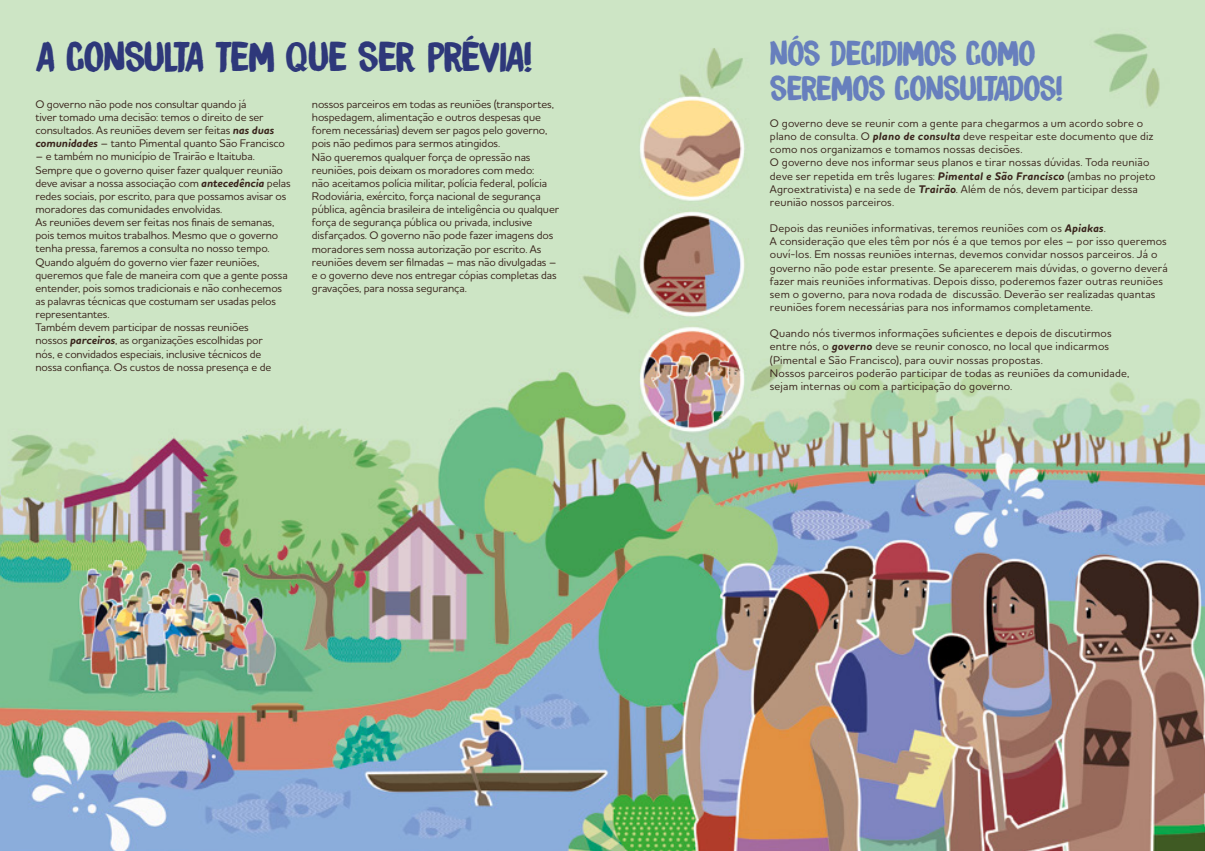
<style>
.page{position:relative;width:1205px;height:851px;background:#fff}
.page>*{position:absolute;margin:0;border:0;box-sizing:border-box;transform-origin:0 0}
.t1{font:37.5px "DK Brush Crush";letter-spacing:-.02em;color:#2e387a}
.t2{font:31.25px/35px "DK Brush Crush";letter-spacing:-.02em;color:#677fbd}
.t3{font:500 11.25px/13.1px "Houschka Rounded Alt";letter-spacing:-.005em;color:#39241c}
.t4{font:500 11.25px/13.1px "Houschka Rounded Alt";letter-spacing:.015em;color:#39241c}
.s1{font-weight:700;font-style:italic}
</style>
<div class="page">
<img style="left:0;top:0;width:1205px;height:850px">
<h1 class="t1" style="left:35px;top:30px;width:499px">A CONSULTA TEM QUE SER PRÉVIA!</h1>
<p class="t3" style="left:35px;top:97px;width:251px">O governo não pode nos consultar quando já<br>tiver tomado uma decisão: temos o direito de ser consultados. As reuniões devem ser feitas <span class="s1">nas duas comunidades</span> – tanto Pimental quanto São Francisco</p>
<p class="t3" style="left:35px;top:150px;width:257px">– e também no município de Trairão e Itaituba.<br>Sempre que o governo quiser fazer qualquer reunião deve avisar a nossa associação com <span class="s1">antecedência</span> pelas redes sociais, por escrito, para que possamos avisar os moradores das comunidades envolvidas.<br>As reuniões devem ser feitas nos finais de semanas, pois temos muitos trabalhos. Mesmo que o governo tenha pressa, faremos a consulta no nosso tempo.<br>Quando alguém do governo vier fazer reuniões, queremos que fale de maneira com que a gente possa entender, pois somos tradicionais e não conhecemos as palavras técnicas que costumam ser usadas pelos representantes.<br>Também devem participar de nossas reuniões<br>nossos <span class="s1">parceiros</span>, as organizações escolhidas por<br>nós, e convidados especiais, inclusive técnicos de nossa confiança. Os custos de nossa presença e de</p>
<p class="t3" style="left:312px;top:97px;width:249px">nossos parceiros em todas as reuniões (transportes, hospedagem, alimentação e outros despesas que forem necessárias) devem ser pagos pelo governo, pois não pedimos para sermos atingidos.<br>Não queremos qualquer força de opressão nas reuniões, pois deixam os moradores com medo:<br>não aceitamos polícia militar, polícia federal, polícia Rodoviária, exército, força nacional de segurança pública, agência brasileira de inteligência ou qualquer força de segurança pública ou privada, inclusive disfarçados. O governo não pode fazer imagens dos moradores sem nossa autorização por escrito. As reuniões devem ser filmadas – mas não divulgadas – e o governo deve nos entregar cópias completas das gravações, para nossa segurança.</p>
<h2 class="t2" style="left:770px;top:35px;width:295px">NÓS DECIDIMOS COMO<br>SEREMOS CONSULTADOS!</h2>
<p class="t4" style="left:770px;top:116px;width:387px">O governo deve se reunir com a gente para chegarmos a um acordo sobre o plano de consulta. O <span class="s1">plano de consulta</span> deve respeitar este documento que diz como nos organizamos e tomamos nossas decisões.<br>O governo deve nos informar seus planos e tirar nossas dúvidas. Toda reunião deve ser repetida em três lugares: <span class="s1">Pimental e São Francisco</span> (ambas no projeto Agroextrativista) e na sede de <span class="s1">Trairão</span>. Além de nós, devem participar dessa reunião nossos parceiros.</p>
<p class="t4" style="left:770px;top:221px;width:399px">Depois das reuniões informativas, teremos reuniões com os <span class="s1">Apiakas</span>.<br>A consideração que eles têm por nós é a que temos por eles – por isso queremos ouví-los. Em nossas reuniões internas, devemos convidar nossos parceiros. Já o governo não pode estar presente. Se aparecerem mais dúvidas, o governo deverá fazer mais reuniões informativas. Depois disso, poderemos fazer outras reuniões sem o governo, para nova rodada de discussão. Deverão ser realizadas quantas reuniões forem necessárias para nos informamos completamente.</p>
<p class="t3" style="left:770px;top:326px;width:361px">Quando nós tivermos informações suficientes e depois de discutirmos entre nós, o <span class="s1">governo</span> deve se reunir conosco, no local que indicarmos (Pimental e São Francisco), para ouvir nossas propostas.<br>Nossos parceiros poderão participar de todas as reuniões da comunidade, sejam internas ou com a participação do governo.</p>
</div>
